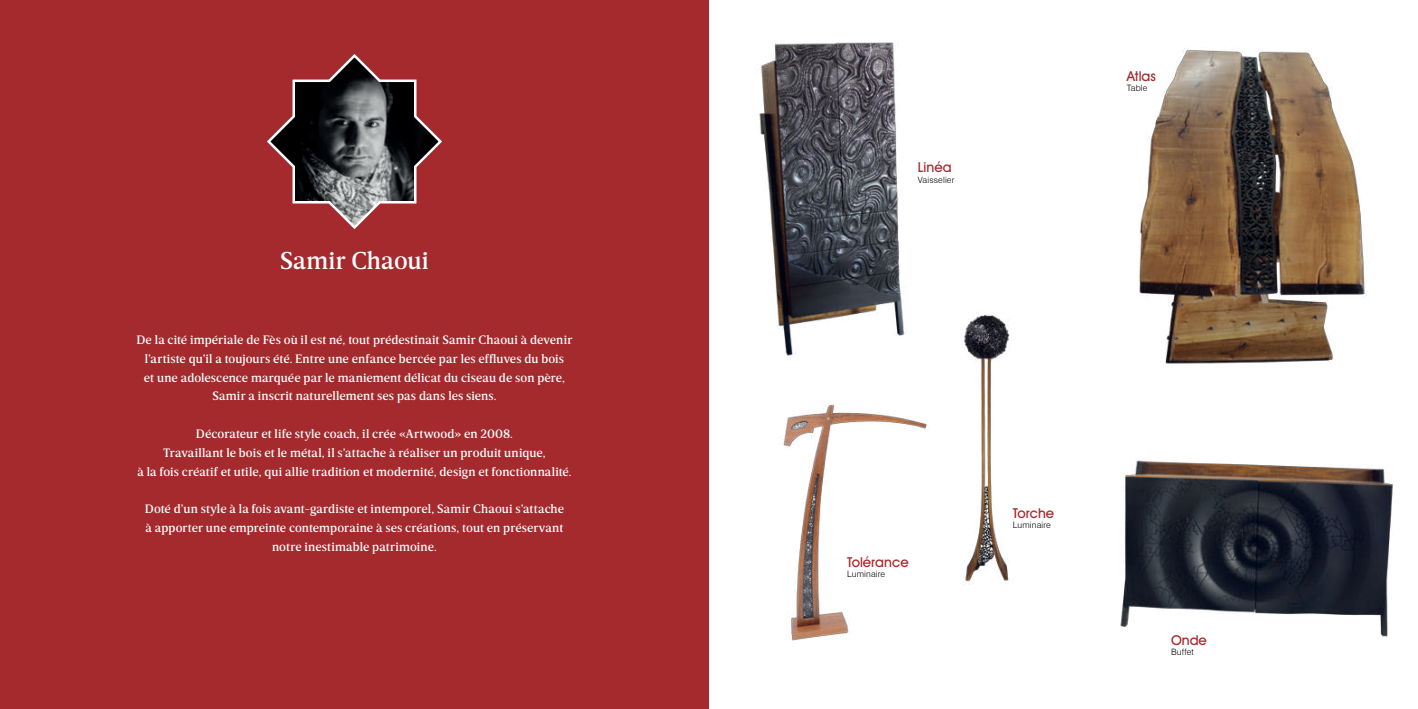
<style>
.page{position:relative;width:1418px;height:709px;background:#fff}
.page>*{position:absolute;margin:0;border:0;box-sizing:border-box;transform-origin:0 0}
.t1{font:500 25px "Breve News";letter-spacing:.005em;color:#fff}
.t2{font:500 13.75px "Avant Garde IT Cby BT";color:#a52a2e}
.t3{font:500 12.5px/18.8px "Breve News";letter-spacing:.005em;color:#fff;text-align:center}
.t4{font:300 8.75px "Swiss 721 BT";letter-spacing:.015em;color:#000001}
</style>
<div class="page">
<div style="left:0;top:0;width:709px;height:709px;background:#a52a2e"></div>
<svg style="left:267px;top:54px;width:175px;height:175px"></svg>
<img style="left:783px;top:404px;width:105px;height:237px">
<img style="left:755px;top:42px;width:146px;height:316px">
<img style="left:1120px;top:460px;width:274px;height:177px">
<img style="left:1139px;top:48px;width:226px;height:316px">
<img style="left:888px;top:297px;width:122px;height:285px">
<h1 class="t1" style="left:280px;top:247px;width:150px">Samir Chaoui</h1>
<p class="t3" style="left:137px;top:331px;width:437px">De la cité impériale de Fès où il est né, tout prédestinait Samir Chaoui à devenir l’artiste qu’il a toujours été. Entre une enfance bercée par les effluves du bois<br>et une adolescence marquée par le maniement délicat du ciseau de son père, Samir a inscrit naturellement ses pas dans les siens.</p>
<p class="t3" style="left:137px;top:424px;width:436px">Décorateur et life style coach, il crée «Artwood» en 2008.<br>Travaillant le bois et le métal, il s’attache à réaliser un produit unique,<br>à la fois créatif et utile, qui allie tradition et modernité, design et fonctionnalité.</p>
<p class="t3" style="left:145px;top:499px;width:420px">Doté d’un style à la fois avant-gardiste et intemporel, Samir Chaoui s’attache à apporter une empreinte contemporaine à ses créations, tout en préservant notre inestimable patrimoine.</p>
<p class="t2" style="left:917px;top:159px;width:35px">Linéa</p>
<p class="t4" style="left:917px;top:174px;width:38px">Vaisselier</p>
<p class="t2" style="left:1126px;top:67px;width:31px">Atlas</p>
<p class="t4" style="left:1126px;top:83px;width:22px">Table</p>
<p class="t2" style="left:847px;top:553px;width:63px">Tolérance</p>
<p class="t4" style="left:847px;top:568px;width:40px">Luminaire</p>
<p class="t2" style="left:1012px;top:504px;width:43px">Torche</p>
<p class="t4" style="left:1012px;top:519px;width:40px">Luminaire</p>
<p class="t2" style="left:1170px;top:631px;width:37px">Onde</p>
<p class="t4" style="left:1170px;top:646px;width:24px">Buffet</p>
</div>
